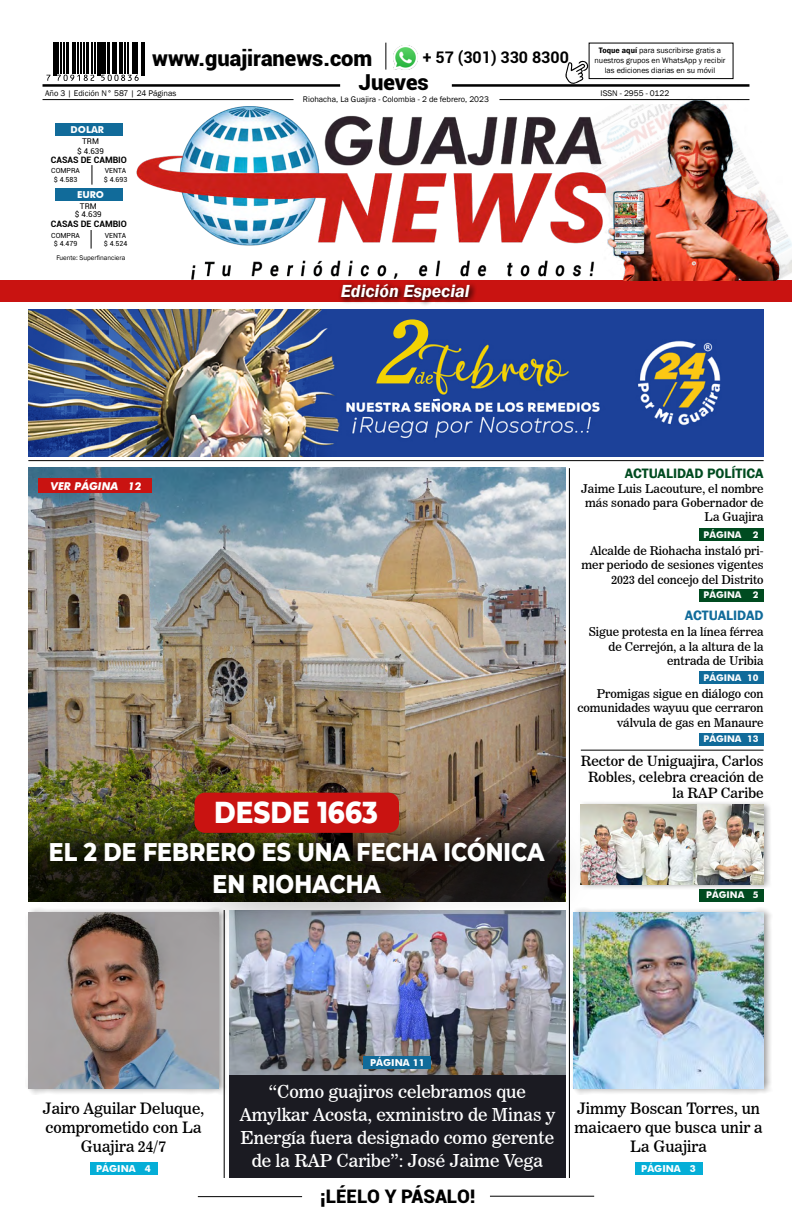
<style>
.page{position:relative;width:792px;height:1224px;background:#fff}
.page>*{position:absolute;margin:0;border:0;box-sizing:border-box;transform-origin:0 0}
.t1{font:800 30.9px "Montserrat";color:#fff;scale:.85 1}
.t2{font:800 26px/32.2px "Montserrat";color:#fff;text-align:center;scale:.85 1}
.t3{font:900 22px "Roboto";color:#000}
.t4{font:900 21.9px "Roboto";color:#000}
.t5{font:900 18.7px "Roboto";color:#000}
.t6{font:italic 600 18px "Franklin Gothic";color:#fff}
.t7{font:17.7px/22.9px "News 706 BT Roman C";color:#fff;text-align:center}
.t8{font:700 16px "Roboto";color:#000}
.t9{font:15.6px/18.7px "News 706 BT Roman C";color:#000;text-align:center}
.t10{font:14px/16px "News 706 BT Roman C";color:#000;text-align:right}
.t11{font:600 14px "Franklin Gothic";color:#004b20}
.t12{font:600 14px "Franklin Gothic";color:#116b9a}
.t13{font:12px/14.4px "News 706 BT Roman C";color:#000;text-align:right}
.t14{font:italic 700 10.8px "Futura BT";color:#fff}
.t15{font:700 9.6px "Futura BT";color:#fff}
.t16{font:700 9.5px "Futura BT";color:#fff}
.t17{font:700 9.2px "Futura BT";color:#fff}
.t18{font:700 8.8px "Roboto";color:#000}
.t19{font:8.4px "Franklin Gothic";color:#000}
.t20{font:8.1px/9.7px "Franklin Gothic";color:#000;text-align:center}
.t21{font:8px/9.6px "Roboto";color:#000;text-align:center}
.t22{font:7px/8.4px "Roboto";color:#000;text-align:center}
.t23{font:6.9px "Franklin Gothic";color:#000}
.s1{font-weight:600}
</style>
<div class="page">
<hr style="left:43px;top:84px;width:297px;height:3px;background:#000">
<hr style="left:452px;top:84px;width:297px;height:3px;background:#000">
<hr style="left:499px;top:99px;width:250px;height:1px;background:#000">
<hr style="left:43px;top:99px;width:251px;height:1px;background:#000">
<svg style="left:385px;top:43px;width:1px;height:27px"></svg>
<div style="left:589px;top:43px;width:144px;height:36px;border:1px solid #000"></div>
<img style="left:393px;top:46px;width:24px;height:24px">
<hr style="left:53px;top:43px;width:2px;height:33px;background:#000">
<hr style="left:55px;top:43px;width:2px;height:33px;background:#000">
<hr style="left:56px;top:43px;width:3px;height:31px;background:#000">
<hr style="left:60px;top:43px;width:2px;height:31px;background:#000">
<hr style="left:63px;top:43px;width:2px;height:31px;background:#000">
<hr style="left:66px;top:43px;width:3px;height:31px;background:#000">
<hr style="left:72px;top:43px;width:2px;height:31px;background:#000">
<hr style="left:74px;top:43px;width:2px;height:31px;background:#000">
<hr style="left:77px;top:43px;width:2px;height:31px;background:#000">
<hr style="left:80px;top:43px;width:2px;height:31px;background:#000">
<hr style="left:83px;top:43px;width:2px;height:31px;background:#000">
<hr style="left:86px;top:43px;width:3px;height:31px;background:#000">
<hr style="left:91px;top:43px;width:2px;height:31px;background:#000">
<hr style="left:94px;top:43px;width:2px;height:31px;background:#000">
<hr style="left:97px;top:43px;width:2px;height:33px;background:#000">
<hr style="left:99px;top:43px;width:2px;height:33px;background:#000">
<hr style="left:101px;top:43px;width:2px;height:31px;background:#000">
<hr style="left:103px;top:43px;width:3px;height:31px;background:#000">
<hr style="left:107px;top:43px;width:3px;height:31px;background:#000">
<hr style="left:112px;top:43px;width:2px;height:31px;background:#000">
<hr style="left:114px;top:43px;width:3px;height:31px;background:#000">
<hr style="left:119px;top:43px;width:2px;height:31px;background:#000">
<hr style="left:121px;top:43px;width:2px;height:31px;background:#000">
<hr style="left:124px;top:43px;width:2px;height:31px;background:#000">
<hr style="left:127px;top:43px;width:2px;height:31px;background:#000">
<hr style="left:132px;top:43px;width:2px;height:31px;background:#000">
<hr style="left:134px;top:43px;width:2px;height:31px;background:#000">
<hr style="left:136px;top:43px;width:2px;height:31px;background:#000">
<hr style="left:141px;top:43px;width:2px;height:33px;background:#000">
<hr style="left:143px;top:43px;width:2px;height:33px;background:#000">
<svg style="left:46px;top:75px;width:4px;height:6px"></svg>
<svg style="left:57px;top:75px;width:37px;height:6px"></svg>
<svg style="left:101px;top:75px;width:38px;height:6px"></svg>
<div style="left:55px;top:123px;width:67px;height:13px;background:#116b9a"></div>
<div style="left:55px;top:188px;width:67px;height:12px;background:#116b9a"></div>
<svg style="left:91px;top:165px;width:1px;height:20px"></svg>
<svg style="left:91px;top:230px;width:1px;height:19px"></svg>
<hr style="left:198px;top:1196px;width:104px;height:1px;background:#000">
<hr style="left:490px;top:1196px;width:104px;height:1px;background:#000">
<svg style="left:565px;top:60px;width:24px;height:25px"></svg>
<img style="left:782px;top:227px;width:10px;height:54px">
<div style="left:0;top:281px;width:792px;height:21px;background:#c91311"></div>
<svg style="left:339px;top:283px;width:137px;height:22px"></svg>
<img style="left:130px;top:106px;width:472px;height:175px">
<hr style="left:224px;top:910px;width:1px;height:268px;background:#000">
<hr style="left:569px;top:468px;width:1px;height:710px;background:#000">
<img style="left:230px;top:952px;width:335px;height:124px">
<div style="left:229px;top:1076px;width:337px;height:102px;background:#1b1b22"></div>
<hr style="left:581px;top:750px;width:183px;height:1px;background:#000">
<hr style="left:28px;top:460px;width:736px;height:1px;background:#000">
<img style="left:602px;top:99px;width:180px;height:182px">
<div style="left:699px;top:589px;width:65px;height:12px;background:#004b20"></div>
<div style="left:699px;top:529px;width:65px;height:12px;background:#004b20"></div>
<div style="left:699px;top:672px;width:65px;height:12px;background:#116b9a"></div>
<div style="left:699px;top:733px;width:65px;height:13px;background:#116b9a"></div>
<div style="left:699px;top:889px;width:65px;height:13px;background:#004b20"></div>
<div style="left:90px;top:1162px;width:67px;height:13px;background:#05aed7"></div>
<div style="left:635px;top:1162px;width:67px;height:13px;background:#05aed7"></div>
<div style="left:26px;top:907px;width:201px;height:188px;background:#000;opacity:.35"></div>
<img style="left:28px;top:952px;width:191px;height:137px">
<div style="left:571px;top:907px;width:201px;height:188px;background:#000;opacity:.35"></div>
<img style="left:573px;top:912px;width:191px;height:177px">
<div style="left:578px;top:800px;width:194px;height:90px;background:#000;opacity:.35"></div>
<img style="left:581px;top:805px;width:183px;height:79px">
<div style="left:364px;top:1056px;width:67px;height:13px;background:#116b9a"></div>
<img style="left:28px;top:309px;width:736px;height:147px">
<img style="left:376px;top:319px;width:53px;height:64px">
<svg style="left:433px;top:399px;width:7px;height:2px"></svg>
<img style="left:28px;top:468px;width:537px;height:308px">
<img style="left:28px;top:776px;width:537px;height:39px">
<div style="left:24px;top:815px;width:575px;height:137px;background:#000;opacity:.65"></div>
<div style="left:38px;top:479px;width:114px;height:14px;background:#c91311"></div>
<div style="left:195px;top:793px;width:204px;height:40px;background:#c91311;border-radius:11px"></div>
<h3 class="t8" style="left:423px;top:46px;width:147px">+ 57 (301) 330 8300</h3>
<p class="t20" style="left:595px;top:46px;width:132px"><span class="s1">Toque aquí</span> para suscribirse gratis a nuestros grupos en WhatsApp y recibir las ediciones diarias en su móvil</p>
<h3 class="t4" style="left:152px;top:43px;width:222px">www.guajiranews.com</h3>
<p class="t19" style="left:303px;top:94px;width:188px">Riohacha, La Guajira - Colombia - 2 de febrero, 2023</p>
<h3 class="t3" style="left:359px;top:66px;width:71px">Jueves</h3>
<p class="t19" style="left:45px;top:88px;width:133px">Año 3 | Edición N° 587 | 24 Páginas</p>
<p class="t19" style="left:601px;top:88px;width:70px">ISSN - 2955 - 0122</p>
<p class="t16" style="left:71px;top:124px;width:35px">DOLAR</p>
<p class="t21" style="left:77px;top:136px;width:28px">TRM<br>$ 4.639</p>
<p class="t18" style="left:51px;top:153px;width:78px">CASAS DE CAMBIO</p>
<p class="t22" style="left:51px;top:166px;width:30px">COMPRA $ 4.583</p>
<p class="t22" style="left:104px;top:166px;width:25px;text-align:left">VENTA $ 4.693</p>
<p class="t16" style="left:77px;top:189px;width:29px">EURO</p>
<p class="t21" style="left:75px;top:202px;width:28px;line-height:8px">TRM<br>$ 4.639</p>
<p class="t18" style="left:51px;top:218px;width:78px">CASAS DE CAMBIO</p>
<p class="t23" style="left:56px;top:253px;width:71px">Fuente: Superfinanciera</p>
<p class="t22" style="left:51px;top:231px;width:30px">COMPRA $ 4.479</p>
<p class="t22" style="left:104px;top:231px;width:25px;text-align:left">VENTA $ 4.524</p>
<h3 class="t6" style="left:341px;top:279px;width:131px">Edición Especial</h3>
<p class="t14" style="left:51px;top:480px;width:92px">VER PÁGINA 12</p>
<h1 class="t1" style="left:214px;top:789px;width:194px">DESDE 1663</h1>
<h2 class="t2" style="left:49px;top:834px;width:585px">EL 2 DE FEBRERO ES UNA FECHA ICÓNICA<br>EN RIOHACHA</h2>
<p class="t11" style="left:625px;top:464px;width:140px">ACTUALIDAD POLÍTICA</p>
<p class="t13" style="left:581px;top:481px;width:184px">Jaime Luis Lacouture, el nombre más sonado para Gobernador de<br>La Guajira</p>
<p class="t13" style="left:581px;top:543px;width:184px">Alcalde de Riohacha instaló pri&shy;mer periodo de sesiones vigentes<br>2023 del concejo del Distrito</p>
<p class="t17" style="left:704px;top:529px;width:57px">PÁGINA 2</p>
<p class="t17" style="left:704px;top:589px;width:57px">PÁGINA 2</p>
<p class="t12" style="left:685px;top:607px;width:80px">ACTUALIDAD</p>
<p class="t13" style="left:589px;top:625px;width:176px">Sigue protesta en la línea férrea de Cerrejón, a la altura de la entrada de Uribia</p>
<p class="t13" style="left:577px;top:686px;width:188px">Promigas sigue en diálogo con comunidades wayuu que cerraron válvula de gas en Manaure</p>
<p class="t17" style="left:704px;top:672px;width:57px">PÁGINA 10</p>
<p class="t17" style="left:704px;top:734px;width:57px">PÁGINA 13</p>
<p class="t10" style="left:581px;top:753px;width:184px">Rector de Uniguajira, Carlos<br>Robles, celebra creación de la RAP Caribe</p>
<p class="t17" style="left:706px;top:890px;width:54px">PÁGINA 5</p>
<p class="t15" style="left:370px;top:1057px;width:56px">PÁGINA 11</p>
<h3 class="t7" style="left:240px;top:1080px;width:317px">“Como guajiros celebramos que Amylkar Acosta, exministro de Minas y Energía fuera designado como gerente de la RAP Caribe”: José Jaime Vega</h3>
<p class="t9" style="left:43px;top:1099px;width:163px">Jairo Aguilar Deluque, comprometido con La<br>Guajira 24/7</p>
<p class="t9" style="left:575px;top:1099px;width:189px">Jimmy Boscan Torres, un maicaero que busca unir a<br>La Guajira</p>
<p class="t15" style="left:96px;top:1163px;width:56px">PÁGINA 4</p>
<p class="t15" style="left:641px;top:1163px;width:56px">PÁGINA 3</p>
<h3 class="t5" style="left:320px;top:1183px;width:157px">¡LÉELO Y PÁSALO!</h3>
</div>
